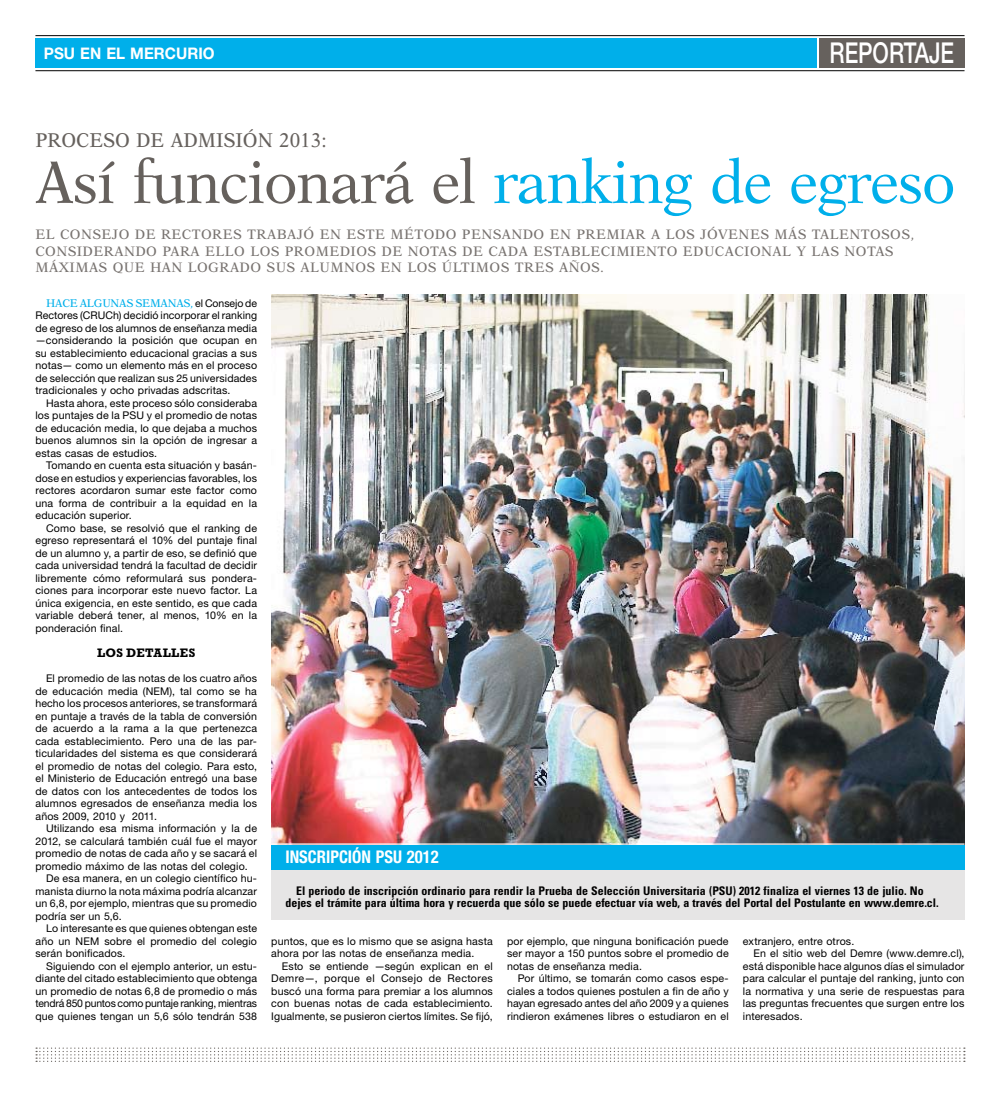
<style>
.page{position:relative;width:1000px;height:1099px;background:#fff}
.page>*{position:absolute;margin:0;border:0;box-sizing:border-box;transform-origin:0 0}
.t1{font:60px "New Aster LT Std";color:#66615d;scale:.95 1}
.t2{font:500 28.75px "Helvetica Neue LT Std";color:#fff;scale:.75 1}
.t3{font:20px "New Aster LT Std";color:#66615d;scale:.95 1}
.t4{font:700 condensed 17.5px "Helvetica Neue LT Std";color:#fff;scale:.95 1}
.t5{font:700 16px "Helvetica Neue LT Std";color:#fff;scale:.95 1}
.t6{font:13.75px/16.2px "New Aster LT Std";letter-spacing:.03em;color:#787370}
.t7{font:700 12.5px "Rockwell Std";letter-spacing:.025em;color:#000}
.t8{font:700 condensed 11.88px/12.5px "Univers LT Std";color:#000;text-align:center}
.t9{font:11.25px "New Aster LT Std";letter-spacing:-.02em;color:#00afea}
.t10{font:10.62px/12.5px "Helvetica Neue LT Std";letter-spacing:.015em;color:#000;text-align:justify}
.t11{font:10.62px "Helvetica Neue LT Std";letter-spacing:-.015em;color:#000}
.s1{color:#00afea}
.s2{font-family:"Helvetica Neue LT Std";font-size:10.62px;color:#000}
</style>
<div class="page">
<div style="left:35px;top:38px;width:781px;height:30px;background:#00afea"></div>
<div style="left:271px;top:869px;width:693px;height:50px;background:#e6e5e5"></div>
<div style="left:271px;top:844px;width:693px;height:25px;background:#00afea"></div>
<img style="left:271px;top:294px;width:693px;height:549px">
<svg style="left:36px;top:1047px;width:928px;height:14px"></svg>
<hr style="left:35px;top:35px;width:929px;height:1px;background:#000">
<hr style="left:35px;top:70px;width:929px;height:1px;background:#000">
<div style="left:819px;top:38px;width:145px;height:30px;background:#66615d"></div>
<h3 class="t5" style="left:44px;top:43px;width:181px">PSU EN EL MERCURIO</h3>
<h2 class="t2" style="left:829px;top:36px;width:168px">REPORTAJE</h2>
<h3 class="t3" style="left:35px;top:128px;width:308px">PROCESO DE ADMISIÓN 2013:</h3>
<h1 class="t1" style="left:35px;top:147px;width:969px">ASÍ FUNCIONARÁ EL <span class="s1">RANKING DE EGRESO</span></h1>
<p class="t6" style="left:35px;top:226px;width:880px">EL CONSEJO DE RECTORES TRABAJÓ EN ESTE MÉTODO PENSANDO EN PREMIAR A LOS JÓVENES MÁS TALENTOSOS,<br>CONSIDERANDO PARA ELLO LOS PROMEDIOS DE NOTAS DE CADA ESTABLECIMIENTO EDUCACIONAL Y LAS NOTAS<br>MÁXIMAS QUE HAN LOGRADO SUS ALUMNOS EN LOS ÚLTIMOS TRES AÑOS.</p>
<p class="t9" style="left:46px;top:296px;width:212px">HACE ALGUNAS SEMANAS, <span class="s2">el Consejo de</span></p>
<p class="t10" style="left:35px;top:309px;width:223px">Rectores (CRUCh) decidió incorporar el ranking de egreso de los alumnos de enseñanza media —considerando la posición que ocupan en su establecimiento educacional gracias a sus notas— como un elemento más en el proceso de selección que realizan sus 25 universidades tradicionales y ocho privadas adscritas.</p>
<p class="t10" style="left:35px;top:396px;width:223px;text-indent:11px">Hasta ahora, este proceso sólo consideraba los puntajes de la PSU y el promedio de notas de educación media, lo que dejaba a muchos buenos alumnos sin la opción de ingresar a estas casas de estudios.</p>
<p class="t10" style="left:35px;top:459px;width:223px;text-indent:11px">Tomando en cuenta esta situación y basán&shy;dose en estudios y experiencias favorables, los rectores acordaron sumar este factor como una forma de contribuir a la equidad en la educación superior.</p>
<p class="t10" style="left:35px;top:521px;width:223px;text-indent:11px">Como base, se resolvió que el ranking de egreso representará el 10% del puntaje final de un alumno y, a partir de eso, se definió que cada universidad tendrá la facultad de decidir libremente cómo reformulará sus pondera&shy;ciones para incorporar este nuevo factor. La única exigencia, en este sentido, es que cada variable deberá tener, al menos, 10% en la ponderación final.</p>
<p class="t7" style="left:97px;top:645px;width:100px">LOS DETALLES</p>
<p class="t10" style="left:35px;top:671px;width:223px;text-indent:11px">El promedio de las notas de los cuatro años de educación media (NEM), tal como se ha hecho los procesos anteriores, se transformará en puntaje a través de la tabla de conversión de acuerdo a la rama a la que pertenezca cada establecimiento. Pero una de las par&shy;ticularidades del sistema es que considerará el promedio de notas del colegio. Para esto, el Ministerio de Educación entregó una base de datos con los antecedentes de todos los alumnos egresados de enseñanza media los años 2009, 2010 y 2011.</p>
<p class="t10" style="left:46px;top:822px;width:212px">Utilizando esa misma información y la de</p>
<p class="t10" style="left:35px;top:834px;width:223px">2012, se calculará también cuál fue el mayor</p>
<p class="t10" style="left:35px;top:847px;width:223px">promedio de notas de cada año y se sacará el</p>
<p class="t10" style="left:35px;top:859px;width:214px">promedio máximo de las notas del colegio.</p>
<p class="t10" style="left:46px;top:872px;width:212px">De esa manera, en un colegio científico hu-</p>
<p class="t10" style="left:35px;top:884px;width:223px">manista diurno la nota máxima podría alcanzar</p>
<p class="t10" style="left:35px;top:897px;width:223px">un 6,8, por ejemplo, mientras que su promedio</p>
<p class="t10" style="left:35px;top:909px;width:88px">podría ser un 5,6.</p>
<p class="t10" style="left:46px;top:922px;width:212px">Lo interesante es que quienes obtengan este</p>
<p class="t10" style="left:35px;top:934px;width:223px">año un NEM sobre el promedio del colegio</p>
<p class="t10" style="left:35px;top:947px;width:92px">serán bonificados.</p>
<p class="t10" style="left:46px;top:959px;width:212px">Siguiendo con el ejemplo anterior, un estu-</p>
<p class="t10" style="left:35px;top:972px;width:223px">diante del citado establecimiento que obtenga</p>
<p class="t10" style="left:35px;top:984px;width:223px">un promedio de notas 6,8 de promedio o más</p>
<p class="t11" style="left:35px;top:997px;width:223px">tendrá 850 puntos como puntaje ranking, mientras</p>
<p class="t10" style="left:35px;top:1009px;width:223px">que quienes tengan un 5,6 sólo tendrán 538</p>
<h3 class="t4" style="left:285px;top:846px;width:163px">INSCRIPCIÓN PSU 2012</h3>
<p class="t8" style="left:285px;top:884px;width:654px">El periodo de inscripción ordinario para rendir la Prueba de Selección Universitaria (PSU) 2012 finaliza el viernes 13 de julio. No dejes el trámite para última hora y recuerda que sólo se puede efectuar vía web, a través del Portal del Postulante en www.demre.cl.</p>
<p class="t10" style="left:271px;top:934px;width:223px">puntos, que es lo mismo que se asigna hasta ahora por las notas de enseñanza media.</p>
<p class="t10" style="left:271px;top:959px;width:223px;text-indent:11px">Esto se entiende —según explican en el Demre—, porque el Consejo de Rectores buscó una forma para premiar a los alumnos con buenas notas de cada establecimiento.<br>Igualmente, se pusieron ciertos límites. Se fijó,</p>
<p class="t10" style="left:507px;top:934px;width:223px">por ejemplo, que ninguna bonificación puede ser mayor a 150 puntos sobre el promedio de notas de enseñanza media.</p>
<p class="t10" style="left:507px;top:972px;width:223px;text-indent:11px">Por último, se tomarán como casos espe&shy;ciales a todos quienes postulen a fin de año y hayan egresado antes del año 2009 y a quienes rindieron exámenes libres o estudiaron en el</p>
<p class="t10" style="left:742px;top:934px;width:113px">extranjero, entre otros.</p>
<p class="t10" style="left:753px;top:947px;width:212px">En el sitio web del Demre (www.demre.cl),</p>
<p class="t10" style="left:742px;top:959px;width:223px">está disponible hace algunos días el simulador</p>
<p class="t10" style="left:742px;top:972px;width:223px">para calcular el puntaje del ranking, junto con</p>
<p class="t10" style="left:742px;top:984px;width:223px">la normativa y una serie de respuestas para</p>
<p class="t10" style="left:742px;top:997px;width:223px">las preguntas frecuentes que surgen entre los</p>
<p class="t10" style="left:742px;top:1009px;width:61px">interesados.</p>
</div>
